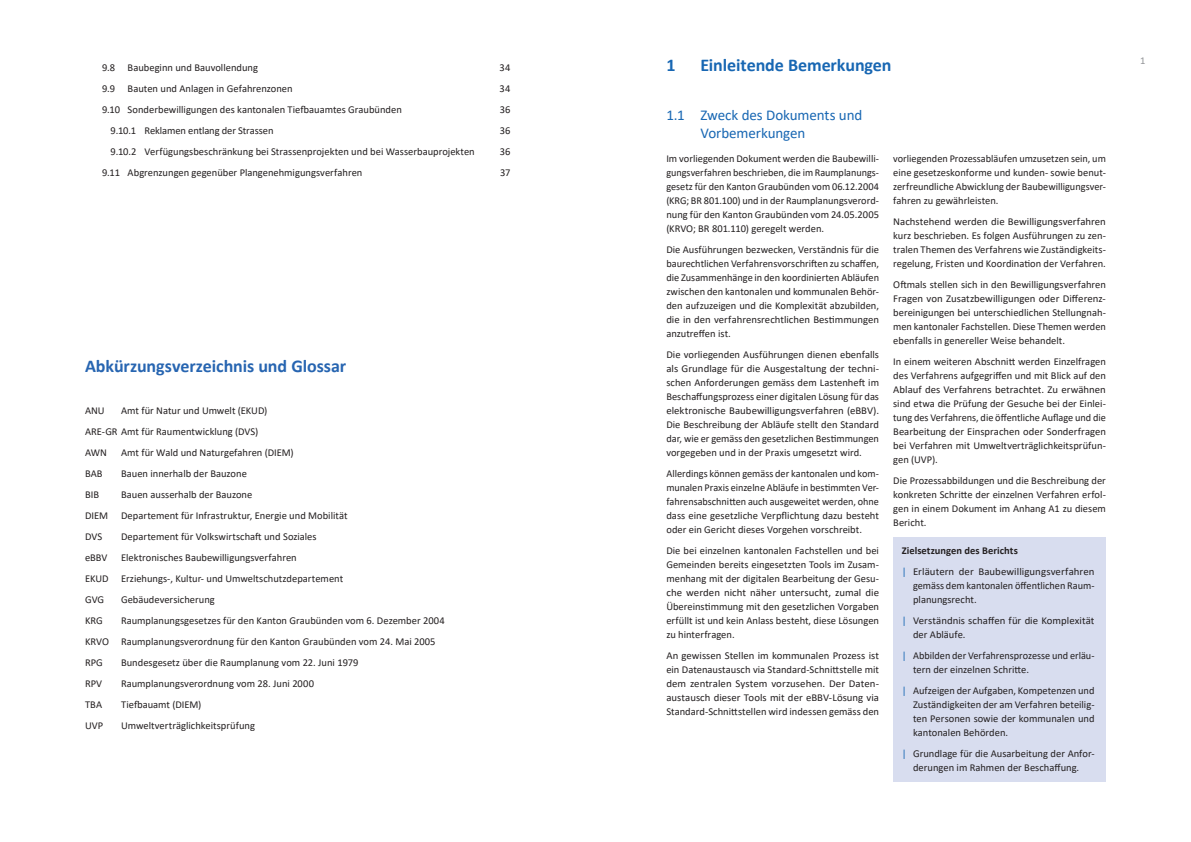
<style>
.page{position:relative;width:1191px;height:842px;background:#fff}
.page>*{position:absolute;margin:0;border:0;box-sizing:border-box;transform-origin:0 0}
.t1{font:700 18px "Calibri";letter-spacing:-.005em;color:#2765b1}
.t2{font:700 18px "Calibri";letter-spacing:-.005em;color:#1867b3}
.t3{font:15px/18px "Calibri";letter-spacing:-.01em;color:#1867b3}
.t4{font:10.5px/14px "Calibri";color:#231f20;text-align:justify}
.t5{font:10.5px "Calibri";color:#939598}
.s1{font-weight:700}
.s2{color:#1867b3}
</style>
<div class="page">
<div style="left:893px;top:537px;width:213px;height:245px;background:#d8ddef"></div>
<p class="t4" style="left:102px;top:60px;width:157px">9.8 Baubeginn und Bauvollendung</p>
<p class="t4" style="left:499px;top:60px;width:12px">34</p>
<p class="t4" style="left:102px;top:81px;width:192px">9.9 Bauten und Anlagen in Gefahrenzonen</p>
<p class="t4" style="left:499px;top:81px;width:12px">34</p>
<p class="t4" style="left:102px;top:102px;width:301px">9.10 Sonderbewilligungen des kantonalen Tiefbauamtes Graubünden</p>
<p class="t4" style="left:500px;top:102px;width:12px">36</p>
<p class="t4" style="left:111px;top:123px;width:164px">9.10.1 Reklamen entlang der Strassen</p>
<p class="t4" style="left:500px;top:123px;width:12px">36</p>
<p class="t4" style="left:111px;top:144px;width:366px">9.10.2 Verfügungsbeschränkung bei Strassenprojekten und bei Wasserbauprojekten</p>
<p class="t4" style="left:500px;top:144px;width:12px">36</p>
<p class="t4" style="left:102px;top:165px;width:262px">9.11 Abgrenzungen gegenüber Plangenehmigungsverfahren</p>
<p class="t4" style="left:500px;top:165px;width:12px">37</p>
<h1 class="t1" style="left:85px;top:353px;width:263px">Abkürzungsverzeichnis und Glossar</h1>
<p class="t4" style="left:85px;top:403px;width:21px">ANU</p>
<p class="t4" style="left:85px;top:399px;width:184px;line-height:21px;text-align:left;text-indent:36px">Amt für Natur und Umwelt (EKUD)<br>ARE-GR Amt für Raumentwicklung (DVS)<br>AWN</p>
<p class="t4" style="left:121px;top:445px;width:174px">Amt für Wald und Naturgefahren (DIEM)</p>
<p class="t4" style="left:85px;top:466px;width:19px">BAB</p>
<p class="t4" style="left:121px;top:466px;width:127px">Bauen innerhalb der Bauzone</p>
<p class="t4" style="left:85px;top:487px;width:16px">BIB</p>
<p class="t4" style="left:85px;top:483px;width:264px;line-height:21px;text-align:left;text-indent:36px">Bauen ausserhalb der Bauzone<br>DIEM Departement für Infrastruktur, Energie und Mobilität<br>DVS</p>
<p class="t4" style="left:121px;top:529px;width:197px">Departement für Volkswirtschaft und Soziales</p>
<p class="t4" style="left:85px;top:546px;width:260px;line-height:21px;text-align:left;text-indent:36px">Elektronisches Baubewilligungsverfahren<br>EKUD Erziehungs-, Kultur- und Umweltschutzdepartement<br>GVG</p>
<p class="t4" style="left:85px;top:550px;width:24px">eBBV</p>
<p class="t4" style="left:121px;top:592px;width:95px">Gebäudeversicherung</p>
<p class="t4" style="left:85px;top:609px;width:361px;line-height:21px;text-align:left;text-indent:36px">Raumplanungsgesetzes für den Kanton Graubünden vom 6. Dezember 2004<br>KRVO Raumplanungsverordnung für den Kanton Graubünden vom 24. Mai 2005<br>RPG</p>
<p class="t4" style="left:85px;top:613px;width:19px">KRG</p>
<p class="t4" style="left:121px;top:655px;width:239px">Bundesgesetz über die Raumplanung vom 22. Juni 1979</p>
<p class="t4" style="left:85px;top:676px;width:19px">RPV</p>
<p class="t4" style="left:121px;top:676px;width:194px">Raumplanungsverordnung vom 28. Juni 2000</p>
<p class="t4" style="left:85px;top:697px;width:19px">TBA</p>
<p class="t4" style="left:121px;top:697px;width:82px">Tiefbauamt (DIEM)</p>
<p class="t4" style="left:85px;top:718px;width:20px">UVP</p>
<p class="t4" style="left:121px;top:718px;width:135px">Umweltverträglichkeitsprüfung</p>
<h1 class="t2" style="left:666px;top:52px;width:11px">1</h1>
<h1 class="t2" style="left:700px;top:52px;width:193px">Einleitende Bemerkungen</h1>
<h2 class="t3" style="left:700px;top:105px;width:163px;text-indent:-34px">1.1 Zweck des Dokuments und<br>Vorbemerkungen</h2>
<p class="t4" style="left:666px;top:151px;width:214px">Im vorliegenden Dokument werden die Baubewilli&shy;gungsverfahren beschrieben, die im Raumplanungs&shy;gesetz für den Kanton Graubünden vom 06.12.2004 (KRG; BR 801.100) und in der Raumplanungsverord&shy;nung für den Kanton Graubünden vom 24.05.2005 (KRVO; BR 801.110) geregelt werden.</p>
<p class="t4" style="left:666px;top:242px;width:214px">Die Ausführungen bezwecken, Verständnis für die baurechtlichen Verfahrensvorschriften zu schaffen, die Zusammenhänge in den koordinierten Abläufen zwischen den kantonalen und kommunalen Behör&shy;den aufzuzeigen und die Komplexität abzubilden, die in den verfahrensrechtlichen Bestimmungen anzutreffen ist.</p>
<p class="t4" style="left:666px;top:347px;width:214px">Die vorliegenden Ausführungen dienen ebenfalls als Grundlage für die Ausgestaltung der techni&shy;schen Anforderungen gemäss dem Lastenheft im Beschaffungsprozess einer digitalen Lösung für das elektronische Baubewilligungsverfahren (eBBV).<br>Die Beschreibung der Abläufe stellt den Standard dar, wie er gemäss den gesetzlichen Bestimmungen vorgegeben und in der Praxis umgesetzt wird.</p>
<p class="t4" style="left:666px;top:466px;width:214px">Allerdings können gemäss der kantonalen und kom&shy;munalen Praxis einzelne Abläufe in bestimmten Ver&shy;fahrensabschnitten auch ausgeweitet werden, ohne dass eine gesetzliche Verpflichtung dazu besteht oder ein Gericht dieses Vorgehen vorschreibt.</p>
<p class="t4" style="left:666px;top:543px;width:214px">Die bei einzelnen kantonalen Fachstellen und bei Gemeinden bereits eingesetzten Tools im Zusam&shy;menhang mit der digitalen Bearbeitung der Gesu&shy;che werden nicht näher untersucht, zumal die Übereinstimmung mit den gesetzlichen Vorgaben erfüllt ist und kein Anlass besteht, diese Lösungen zu hinterfragen.</p>
<p class="t4" style="left:666px;top:648px;width:214px">An gewissen Stellen im kommunalen Prozess ist ein Datenaustausch via Standard-Schnittstelle mit dem zentralen System vorzusehen. Der Daten&shy;austausch dieser Tools mit der eBBV-Lösung via Standard-Schnittstellen wird indessen gemäss den</p>
<p class="t4" style="left:893px;top:151px;width:214px">vorliegenden Prozessabläufen umzusetzen sein, um eine gesetzeskonforme und kunden- sowie benut&shy;zerfreundliche Abwicklung der Baubewilligungsver&shy;fahren zu gewährleisten.</p>
<p class="t4" style="left:893px;top:214px;width:214px">Nachstehend werden die Bewilligungsverfahren kurz beschrieben. Es folgen Ausführungen zu zen&shy;tralen Themen des Verfahrens wie Zuständigkeits&shy;regelung, Fristen und Koordination der Verfahren.</p>
<p class="t4" style="left:893px;top:277px;width:214px">Oftmals stellen sich in den Bewilligungsverfahren Fragen von Zusatzbewilligungen oder Differenz&shy;bereinigungen bei unterschiedlichen Stellungnah&shy;men kantonaler Fachstellen. Diese Themen werden ebenfalls in genereller Weise behandelt.</p>
<p class="t4" style="left:893px;top:354px;width:214px">In einem weiteren Abschnitt werden Einzelfragen des Verfahrens aufgegriffen und mit Blick auf den Ablauf des Verfahrens betrachtet. Zu erwähnen sind etwa die Prüfung der Gesuche bei der Einlei&shy;tung des Verfahrens, die öffentliche Auflage und die Bearbeitung der Einsprachen oder Sonderfragen bei Verfahren mit Umweltverträglichkeitsprüfun&shy;gen (UVP).</p>
<p class="t4" style="left:893px;top:473px;width:214px">Die Prozessabbildungen und die Beschreibung der konkreten Schritte der einzelnen Verfahren erfol&shy;gen in einem Dokument im Anhang A1 zu diesem Bericht.</p>
<p class="t4" style="left:901px;top:539px;width:194px;line-height:21px"><span class="s1">Zielsetzungen des Berichts<br></span><span class="s2">|</span> Erläutern der Baubewilligungsverfahren</p>
<p class="t4" style="left:913px;top:578px;width:183px">gemäss dem kantonalen öffentlichen Raum&shy;planungsrecht.</p>
<p class="t4" style="left:913px;top:613px;width:183px;text-indent:-11px"><span class="s2">|</span> Verständnis schaffen für die Komplexität der Abläufe.</p>
<p class="t4" style="left:913px;top:648px;width:183px;text-indent:-11px"><span class="s2">|</span> Abbilden der Verfahrensprozesse und erläu&shy;tern der einzelnen Schritte.</p>
<p class="t4" style="left:913px;top:683px;width:183px;text-indent:-11px"><span class="s2">|</span> Aufzeigen der Aufgaben, Kompetenzen und Zuständigkeiten der am Verfahren beteilig&shy;ten Personen sowie der kommunalen und kantonalen Behörden.</p>
<p class="t4" style="left:901px;top:746px;width:194px;text-align:center"><span class="s2">|</span> Grundlage für die Ausarbeitung der Anfor&shy;derungen im Rahmen der Beschaffung.</p>
<p class="t5" style="left:1140px;top:53px;width:7px">1</p>
</div>
